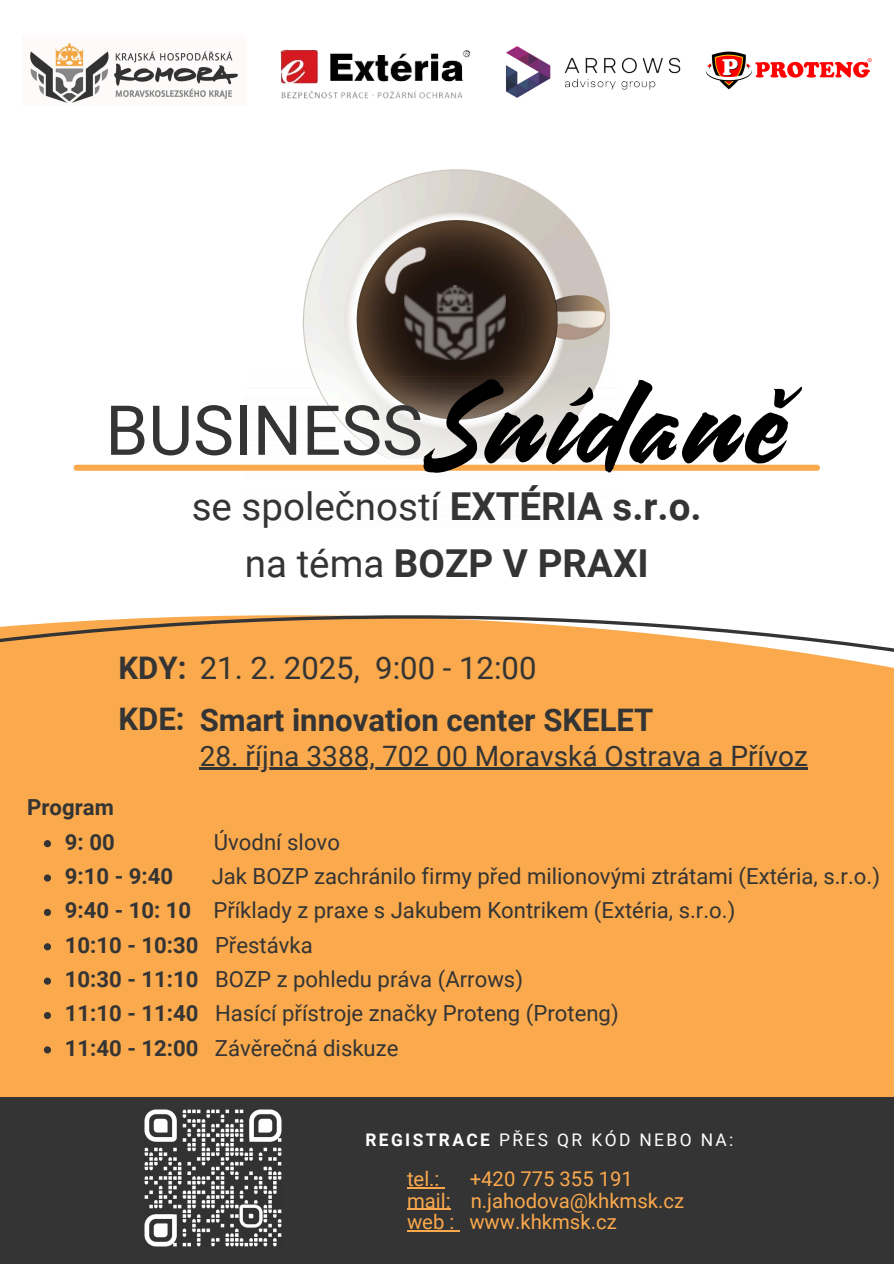
<style>
.page{position:relative;width:894px;height:1264px;background:#fff}
.page>*{position:absolute;margin:0;border:0;box-sizing:border-box;transform-origin:0 0}
.t1{font:113.25px "Quotes Script";letter-spacing:.035em;color:#000}
.t2{font:69px "Roboto";color:#343434}
.t3{font:700 38.55px/57.3px "Roboto";color:#343434;text-align:center}
.t4{font:700 31.05px "Roboto";color:#343434}
.t5{font:31.05px "Roboto";color:#343434}
.t6{font:28.05px "Roboto";color:#343434}
.t7{font:22.05px "Roboto";color:#343434}
.t8{font:700 22.05px "Roboto";color:#343434}
.t9{font:20.25px "Roboto";color:#fba94c}
.t10{font:17.4px "Roboto";letter-spacing:.14em;color:#fff}
.s1{font-weight:400}
.s2{font-weight:700}
</style>
<div class="page">
<img style="left:303px;top:169px;width:307px;height:195px">
<img style="left:404px;top:286px;width:101px;height:73px">
<img style="left:30px;top:43px;width:208px;height:60px">
<img style="left:309px;top:364px;width:295px;height:95px">
<div style="left:74px;top:464px;width:745px;height:7px;background:#faa94c;border-radius:3px"></div>
<div style="left:0;top:615px;width:893px;height:482px;background:#faa94c"></div>
<div style="left:0;top:1097px;width:893px;height:166px;background:#343434"></div>
<img style="left:144px;top:1109px;width:138px;height:137px">
<hr style="left:407px;top:1187px;width:32px;height:1px;background:#fba94c">
<hr style="left:407px;top:1208px;width:43px;height:1px;background:#fba94c">
<hr style="left:407px;top:1230px;width:47px;height:1px;background:#fba94c">
<img style="left:280px;top:50px;width:191px;height:49px">
<img style="left:506px;top:46px;width:175px;height:52px">
<img style="left:705px;top:51px;width:167px;height:39px">
<svg style="left:44px;top:840px;width:7px;height:7px"></svg>
<svg style="left:44px;top:874px;width:7px;height:7px"></svg>
<svg style="left:44px;top:908px;width:7px;height:8px"></svg>
<svg style="left:44px;top:943px;width:7px;height:7px"></svg>
<svg style="left:44px;top:977px;width:7px;height:7px"></svg>
<svg style="left:44px;top:1011px;width:7px;height:8px"></svg>
<svg style="left:44px;top:1046px;width:7px;height:7px"></svg>
<hr style="left:200px;top:767px;width:607px;height:3px;background:#343434">
<p class="t1" style="left:430px;top:347px;width:357px">Snídaně</p>
<p class="t2" style="left:105px;top:391px;width:319px">BUSINESS</p>
<h1 class="t3" style="left:192px;top:478px;width:511px"><span class="s1">se společností</span> EXTÉRIA s.r.o. <span class="s1">na téma</span> BOZP V PRAXI</h1>
<p class="t5" style="left:118px;top:650px;width:419px"><span class="s2">KDY:</span> 21. 2. 2025, 9:00 - 12:00</p>
<p class="t4" style="left:118px;top:701px;width:68px">KDE:</p>
<p class="t4" style="left:200px;top:702px;width:455px">Smart innovation center SKELET</p>
<p class="t6" style="left:200px;top:739px;width:609px">28. října 3388, 702 00 Moravská Ostrava a Přívoz</p>
<p class="t8" style="left:27px;top:794px;width:88px">Program</p>
<h3 class="t8" style="left:65px;top:829px;width:51px">9: 00</h3>
<h3 class="t7" style="left:214px;top:829px;width:127px">Úvodní slovo</h3>
<h4 class="t8" style="left:65px;top:863px;width:110px">9:10 - 9:40</h4>
<h4 class="t7" style="left:212px;top:863px;width:669px">Jak BOZP zachránilo firmy před milionovými ztrátami (Extéria, s.r.o.)</h4>
<h5 class="t7" style="left:65px;top:897px;width:671px"><span class="s2">9:40 - 10: 10</span> Příklady z praxe s Jakubem Kontrikem (Extéria, s.r.o.)</h5>
<h4 class="t8" style="left:65px;top:932px;width:249px">10:10 - 10:30 <span class="s1">Přestávka</span></h4>
<h5 class="t7" style="left:65px;top:966px;width:459px"><span class="s2">10:30 - 11:10</span> BOZP z pohledu práva (Arrows)</h5>
<h6 class="t7" style="left:65px;top:1001px;width:555px"><span class="s2">11:10 - 11:40</span> Hasící přístroje značky Proteng (Proteng)</h6>
<p class="t7" style="left:65px;top:1035px;width:335px"><span class="s2">11:40 - 12:00</span> Závěrečná diskuze</p>
<p class="t10" style="left:365px;top:1129px;width:369px"><span class="s2">REGISTRACE</span> PŘES QR KÓD NEBO NA:</p>
<p class="t9" style="left:407px;top:1167px;width:34px">tel.:</p>
<p class="t9" style="left:469px;top:1167px;width:165px">+420 775 355 191</p>
<p class="t9" style="left:407px;top:1188px;width:278px">mail: n.jahodova@khkmsk.cz</p>
<p class="t9" style="left:407px;top:1210px;width:211px">web : www.khkmsk.cz</p>
</div>
